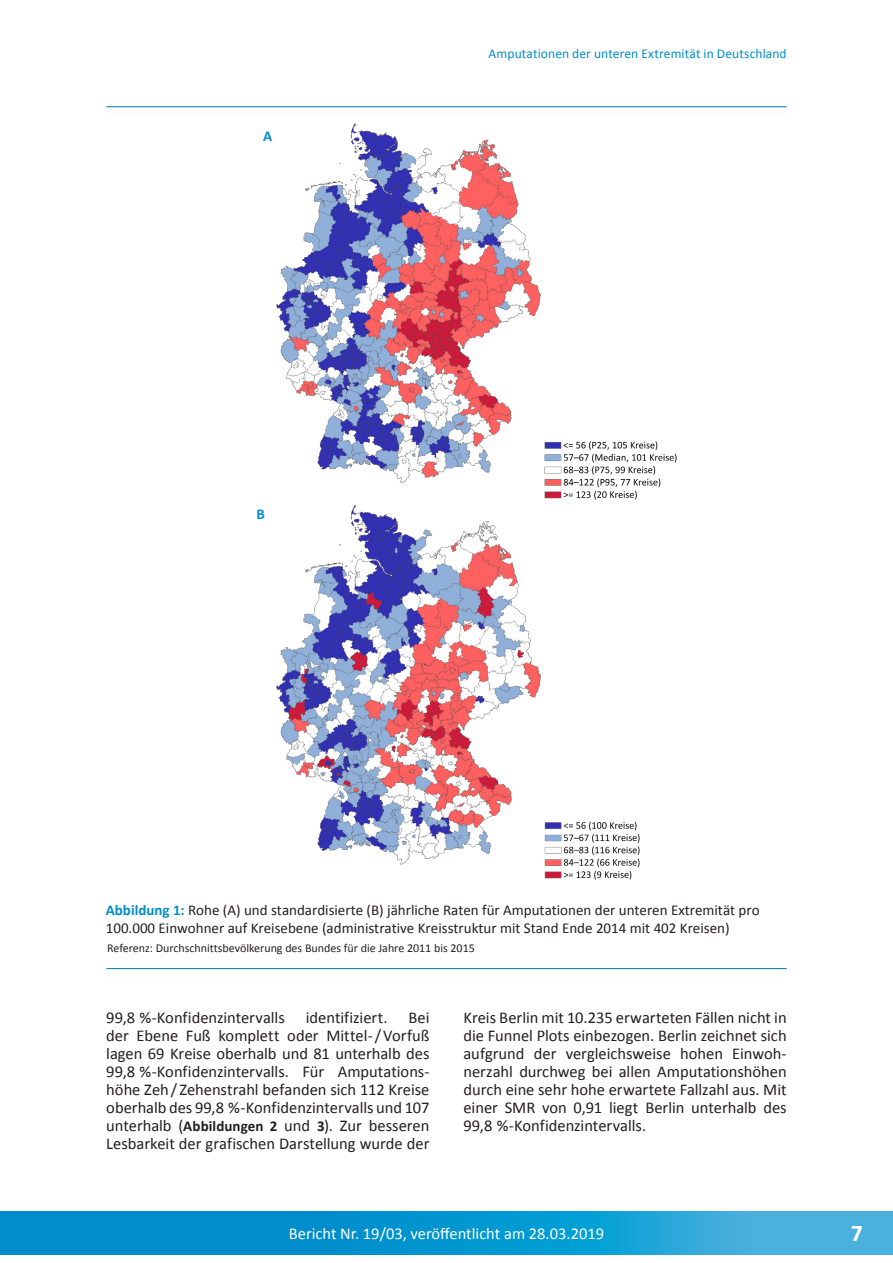
<style>
.page{position:relative;width:893px;height:1263px;background:#fff}
.page>*{position:absolute;margin:0;border:0;box-sizing:border-box;transform-origin:0 0}
.t1{font:700 24px "Calibri";color:#fff}
.Fließtext{font:16.5px/18px "Calibri";letter-spacing:-.005em;color:#231f20;text-align:justify}
.t2{font:16.5px "Calibri";color:#fff}
.Abbildungsunterschri{font:15px/18px "Calibri";color:#231f20}
.Abbildungsunterschri-2{font:700 15px "Calibri";color:#008dcb}
.t3{font:13.5px "Calibri";letter-spacing:.005em;color:#008dcb}
.Zusatztext_Schrift_8{font:12px "Calibri";color:#231f20}
.s1{font-weight:700;color:#008dcb}
.s2{font-weight:700;font-size:15px}
</style>
<div class="page">
<img style="left:276px;top:123px;width:401px;height:377px">
<img style="left:276px;top:504px;width:364px;height:376px">
<div style="left:98px;top:963px;width:696px;height:19px;background:#231f20;opacity:.2"></div>
<hr style="left:106px;top:968px;width:681px;height:1px;background:#007cb2">
<div style="left:98px;top:102px;width:696px;height:18px;background:#231f20;opacity:.2"></div>
<hr style="left:106px;top:106px;width:681px;height:1px;background:#007cb2">
<svg style="left:0;top:1212px;width:893px;height:42px;background:#129ad2"></svg>
<p class="Abbildungsunterschri-2" style="left:263px;top:127px;width:11px">A</p>
<p class="Abbildungsunterschri-2" style="left:257px;top:505px;width:10px">B</p>
<p class="t3" style="left:489px;top:45px;width:299px">Amputationen der unteren Extremität in Deutschland</p>
<p class="Abbildungsunterschri" style="left:106px;top:901px;width:655px"><span class="s1">Abbildung 1:</span> Rohe (A) und standardisierte (B) jährliche Raten für Amputationen der unteren Extremität pro<br>100.000 Einwohner auf Kreisebene (administrative Kreisstruktur mit Stand Ende 2014 mit 402 Kreisen)</p>
<p class="Zusatztext_Schrift_8" style="left:107px;top:940px;width:369px">Referenz: Durchschnittsbevölkerung des Bundes für die Jahre 2011 bis 2015</p>
<p class="Fließtext" style="left:106px;top:1009px;width:180px">99,8 %-Konfidenzintervalls</p>
<p class="Fließtext" style="left:306px;top:1009px;width:83px">identifiziert.</p>
<p class="Fließtext" style="left:106px;top:1009px;width:325px;text-indent:302px">Bei der Ebene Fuß komplett oder Mittel- / Vorfuß lagen 69 Kreise oberhalb und 81 unterhalb des 99,8 %-Konfidenzintervalls. Für Amputations&shy;höhe Zeh / Zehenstrahl befanden sich 112 Kreise oberhalb des 99,8 %-Konfidenzintervalls und 107 unterhalb (<span class="s2">Abbildungen 2</span> und <span class="s2">3</span>). Zur besseren Lesbarkeit der grafischen Darstellung wurde der</p>
<p class="Fließtext" style="left:463px;top:1009px;width:325px">Kreis Berlin mit 10.235 erwarteten Fällen nicht in die Funnel Plots einbezogen. Berlin zeichnet sich aufgrund der vergleichsweise hohen Einwoh&shy;nerzahl durchweg bei allen Amputationshöhen durch eine sehr hohe erwartete Fallzahl aus. Mit einer SMR von 0,91 liegt Berlin unterhalb des 99,8 %-Konfidenzintervalls.</p>
<p class="t2" style="left:289px;top:1223px;width:317px">Bericht Nr. 19/03, veröffentlicht am 28.03.2019</p>
<h1 class="t1" style="left:851px;top:1218px;width:14px">7</h1>
</div>
